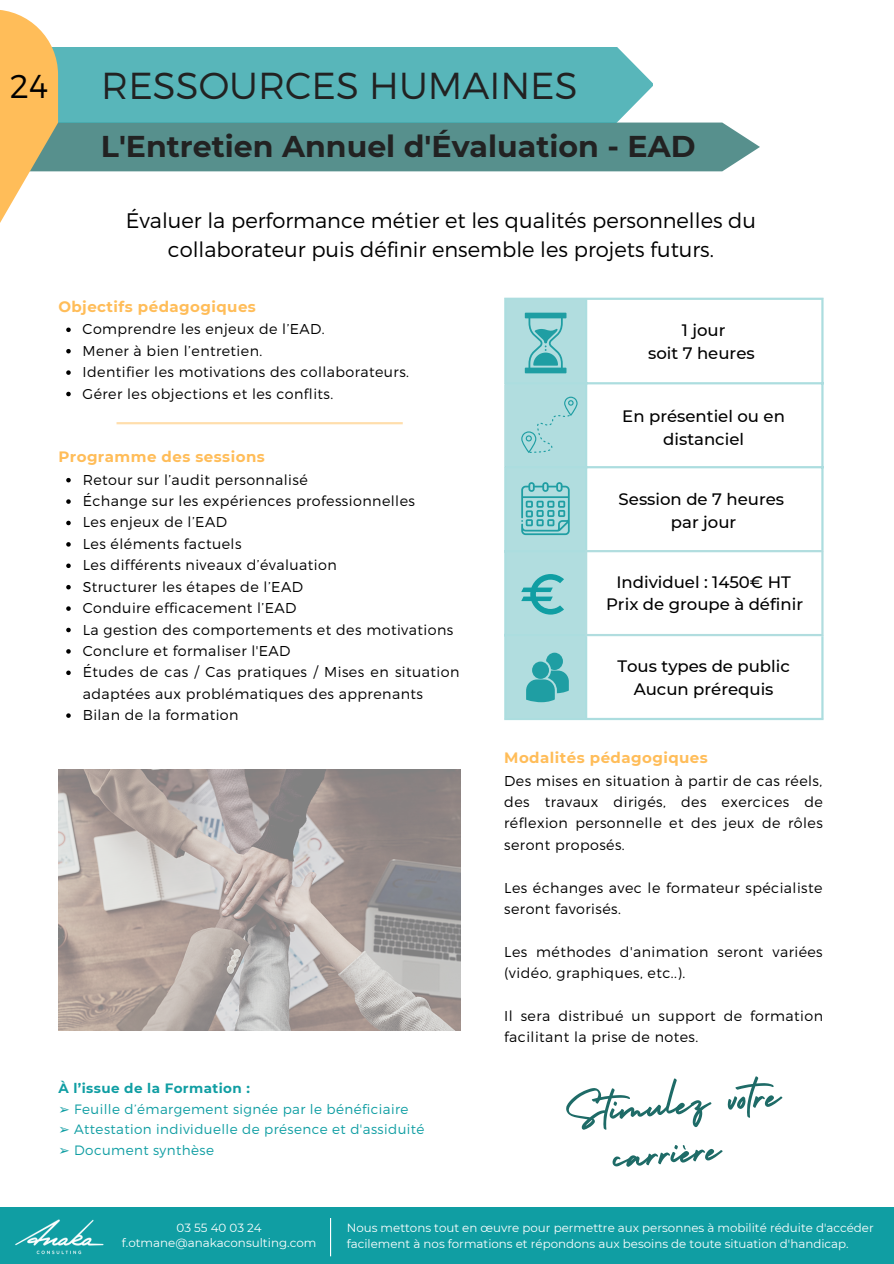
<style>
.page{position:relative;width:894px;height:1264px;background:#fff}
.page>*{position:absolute;margin:0;border:0;box-sizing:border-box;transform-origin:0 0}
.t1{font:49.5px/48.3px "Holiday";color:#1e6b67;text-align:center}
.t2{font:300 37.5px "Montserrat";color:#222}
.t3{font:300 33px "Montserrat";color:#000}
.t4{font:700 30px "Montserrat";color:#222}
.t5{font:300 21px/29.2px "Montserrat";color:#000;text-align:center}
.t6{font:500 16.5px/22.5px "Montserrat";color:#000;text-align:center}
.t7{font:700 15px "Montserrat";letter-spacing:.03em;color:#ffbd59}
.t8{font:300 14.25px/21.5px "Montserrat";letter-spacing:.03em;color:#000}
.t9{font:300 13.5px "Montserrat";letter-spacing:.03em;color:#109ea3}
.t10{font:700 13.5px "Montserrat";letter-spacing:.03em;color:#109ea3}
.t11{font:11.85px/16.5px "Montserrat";color:#fff}
.s1{font-family:"DejaVu Sans";font-weight:400}
</style>
<div class="page">
<hr style="left:504px;top:300px;width:2px;height:82px;background:#109ea3">
<hr style="left:504px;top:468px;width:2px;height:250px;background:#109ea3">
<hr style="left:585px;top:300px;width:2px;height:250px;background:#109ea3">
<hr style="left:585px;top:636px;width:2px;height:82px;background:#109ea3">
<hr style="left:821px;top:300px;width:2px;height:250px;background:#109ea3">
<hr style="left:821px;top:636px;width:2px;height:82px;background:#109ea3">
<hr style="left:504px;top:298px;width:319px;height:2px;background:#109ea3">
<hr style="left:504px;top:382px;width:319px;height:2px;background:#109ea3">
<hr style="left:504px;top:466px;width:319px;height:2px;background:#109ea3">
<hr style="left:504px;top:718px;width:319px;height:2px;background:#109ea3">
<hr style="left:504px;top:384px;width:2px;height:82px;background:#1f9ea3">
<hr style="left:585px;top:552px;width:2px;height:82px;background:#1f9ea3">
<hr style="left:821px;top:552px;width:2px;height:82px;background:#1f9ea3">
<hr style="left:585px;top:550px;width:238px;height:2px;background:#1f9ea3">
<hr style="left:585px;top:634px;width:238px;height:2px;background:#1f9ea3">
<svg style="left:505px;top:298px;width:81px;height:421px;background:#9ed5d7"></svg>
<svg style="left:66px;top:327px;width:5px;height:5px"></svg>
<svg style="left:66px;top:349px;width:5px;height:4px"></svg>
<svg style="left:66px;top:370px;width:5px;height:5px"></svg>
<svg style="left:66px;top:392px;width:5px;height:4px"></svg>
<svg style="left:66px;top:478px;width:5px;height:4px"></svg>
<svg style="left:66px;top:499px;width:5px;height:5px"></svg>
<svg style="left:66px;top:520px;width:5px;height:5px"></svg>
<svg style="left:66px;top:542px;width:5px;height:4px"></svg>
<svg style="left:66px;top:563px;width:5px;height:5px"></svg>
<svg style="left:66px;top:585px;width:5px;height:4px"></svg>
<svg style="left:66px;top:606px;width:5px;height:5px"></svg>
<svg style="left:66px;top:627px;width:5px;height:5px"></svg>
<svg style="left:66px;top:649px;width:5px;height:4px"></svg>
<svg style="left:66px;top:670px;width:5px;height:5px"></svg>
<svg style="left:66px;top:713px;width:5px;height:5px"></svg>
<hr style="left:116px;top:422px;width:286px;height:2px;background:#ffbd59">
<img style="left:58px;top:769px;width:402px;height:261px">
<svg style="left:0;top:10px;width:759px;height:213px"></svg>
<div style="left:0;top:1207px;width:893px;height:56px;background:#109ea3"></div>
<img style="left:15px;top:1219px;width:89px;height:36px">
<hr style="left:330px;top:1217px;width:1px;height:39px;background:#fff">
<h3 class="t3" style="left:10px;top:64px;width:40px">24</h3>
<h2 class="t2" style="left:101px;top:62px;width:478px">RESSOURCES HUMAINES</h2>
<h3 class="t4" style="left:101px;top:128px;width:596px">L'Entretien Annuel d'Évaluation - EAD</h3>
<h3 class="t5" style="left:126px;top:205px;width:631px">Évaluer la performance métier et les qualités personnelles du collaborateur puis définir ensemble les projets futurs.</h3>
<p class="t7" style="left:58px;top:297px;width:199px">Objectifs pédagogiques</p>
<p class="t8" style="left:83px;top:318px;width:328px">Comprendre les enjeux de l’EAD.<br>Mener à bien l’entretien.<br>Identifier les motivations des collaborateurs.<br>Gérer les objections et les conflits.</p>
<p class="t7" style="left:58px;top:447px;width:208px">Programme des sessions</p>
<p class="t8" style="left:83px;top:468px;width:378px">Retour sur l’audit personnalisé<br>Échange sur les expériences professionnelles<br>Les enjeux de l’EAD<br>Les éléments factuels<br>Les différents niveaux d’évaluation<br>Structurer les étapes de l’EAD<br>Conduire efficacement l’EAD<br>La gestion des comportements et des motivations Conclure et formaliser l'EAD<br>Études de cas / Cas pratiques / Mises en situation adaptées aux problématiques des apprenants Bilan de la formation</p>
<p class="t10" style="left:58px;top:1079px;width:193px">À l’issue de la Formation :</p>
<p class="t9" style="left:58px;top:1100px;width:351px"><span class="s1">➢</span> Feuille d’émargement signée par le bénéficiaire</p>
<p class="t9" style="left:58px;top:1120px;width:367px"><span class="s1">➢</span> Attestation individuelle de présence et d'assiduité</p>
<p class="t9" style="left:58px;top:1140px;width:157px"><span class="s1">➢</span> Document synthèse</p>
<p class="t6" style="left:648px;top:319px;width:108px">1 jour<br>soit 7 heures</p>
<p class="t6" style="left:622px;top:405px;width:164px">En présentiel ou en distanciel</p>
<p class="t6" style="left:618px;top:488px;width:167px">Session de 7 heures par jour</p>
<p class="t6" style="left:616px;top:571px;width:176px">Individuel : 1450€ HT</p>
<p class="t6" style="left:606px;top:592px;width:198px">Prix de groupe à définir</p>
<p class="t6" style="left:617px;top:655px;width:174px">Tous types de public<br>Aucun prérequis</p>
<p class="t7" style="left:504px;top:748px;width:205px">Modalités pédagogiques</p>
<p class="t8" style="left:504px;top:769px;width:320px;text-align:justify">Des mises en situation à partir de cas réels, des travaux dirigés, des exercices de réflexion personnelle et des jeux de rôles seront proposés.</p>
<p class="t8" style="left:504px;top:876px;width:320px">Les échanges avec le formateur spécialiste seront favorisés.</p>
<p class="t8" style="left:504px;top:940px;width:320px">Les méthodes d'animation seront variées (vidéo, graphiques, etc..).</p>
<p class="t8" style="left:504px;top:1004px;width:320px">Il sera distribué un support de formation facilitant la prise de notes.</p>
<h1 class="t1" style="left:562px;top:1083px;width:217px;rotate:-5deg">Stimulez votre carrière</h1>
<p class="t11" style="left:122px;top:1220px;width:196px;line-height:14.9px;text-align:center">03 55 40 03 24 f.otmane@anakaconsulting.com</p>
<p class="t11" style="left:346px;top:1218px;width:528px">Nous mettons tout en œuvre pour permettre aux personnes à mobilité réduite d'accéder facilement à nos formations et répondons aux besoins de toute situation d'handicap.</p>
</div>
